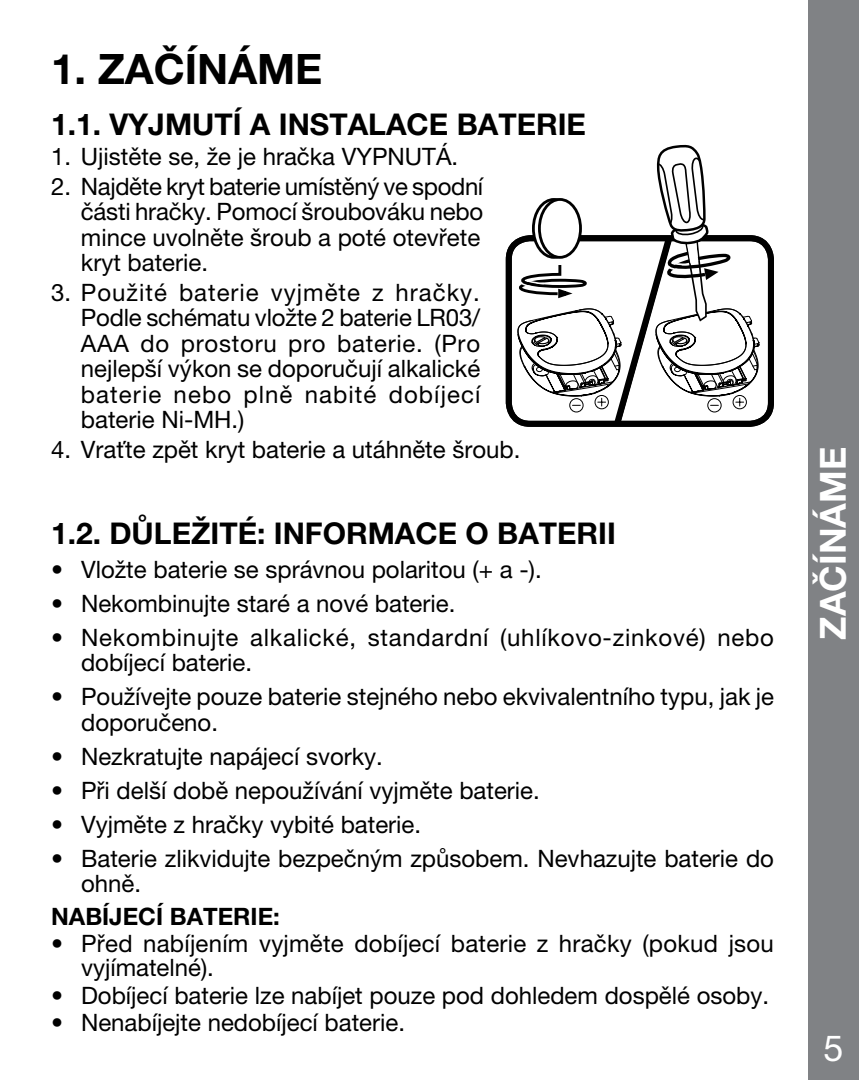
<style>
.page{position:relative;width:859px;height:1080px;background:#fff}
.page>*{position:absolute;margin:0;border:0;box-sizing:border-box;transform-origin:0 0}
.t1{font:700 42px "Helvetica Neue LT Pro";color:#000}
.t2{font:700 36px "Helvetica Neue LT Pro";color:#fff}
.t3{font:36px "Helvetica Neue LT Pro";color:#fff}
.t4{font:700 30px "Helvetica Neue LT Pro";color:#000}
.t5{font:24px/25.5px "Helvetica Neue LT Pro";color:#000}
.t6{font:24px/25.5px "Helvetica Neue LT Pro";letter-spacing:.03em;color:#000}
.t7{font:700 24px "Helvetica Neue LT Pro";color:#000}
</style>
<div class="page">
<div style="left:808px;top:0;width:51px;height:1080px;background:#808285"></div>
<svg style="left:760px;top:237px;width:12px;height:188px"></svg>
<svg style="left:507px;top:144px;width:253px;height:283px"></svg>
<h1 class="t1" style="left:51px;top:43px;width:273px">1. ZAČÍNÁME</h1>
<p class="t4" style="left:51px;top:106px;width:536px">1.1. VYJMUTÍ A INSTALACE BATERIE</p>
<p class="t5" style="left:51px;top:143px;width:409px">1. Ujistěte se, že je hračka VYPNUTÁ.</p>
<p class="t5" style="left:81px;top:173px;width:404px;text-indent:-30px">2. Najděte kryt baterie umístěný ve spodní části hračky. Pomocí šroubováku nebo mince uvolněte šroub a poté otevřete kryt baterie.</p>
<p class="t5" style="left:81px;top:279px;width:401px;text-align:justify;text-indent:-30px">3. Použité baterie vyjměte z hračky.<br>Podle schématu vložte 2 baterie LR03/ AAA do prostoru pro baterie. (Pro nejlepší výkon se doporučují alkalické baterie nebo plně nabité dobíjecí baterie Ni-MH.)</p>
<p class="t5" style="left:51px;top:437px;width:471px">4. Vraťte zpět kryt baterie a utáhněte šroub.</p>
<p class="t4" style="left:51px;top:515px;width:566px">1.2. DŮLEŽITÉ: INFORMACE O BATERII</p>
<p class="t5" style="left:51px;top:556px;width:492px">• Vložte baterie se správnou polaritou (+ a -).</p>
<p class="t5" style="left:51px;top:590px;width:406px">• Nekombinujte staré a nové baterie.</p>
<p class="t6" style="left:81px;top:624px;width:694px;text-indent:-30px">• Nekombinujte alkalické, standardní (uhlíkovo-zinkové) nebo dobíjecí baterie.</p>
<p class="t5" style="left:81px;top:684px;width:694px;text-indent:-30px">• Používejte pouze baterie stejného nebo ekvivalentního typu, jak je doporučeno.</p>
<p class="t5" style="left:51px;top:743px;width:333px">• Nezkratujte napájecí svorky.</p>
<p class="t5" style="left:51px;top:777px;width:490px">• Při delší době nepoužívání vyjměte baterie.</p>
<p class="t5" style="left:51px;top:811px;width:372px">• Vyjměte z hračky vybité baterie.</p>
<p class="t5" style="left:81px;top:845px;width:694px;text-indent:-30px">• Baterie zlikvidujte bezpečným způsobem. Nevhazujte baterie do ohně.</p>
<p class="t7" style="left:51px;top:901px;width:230px">NABÍJECÍ BATERIE:</p>
<p class="t5" style="left:81px;top:931px;width:694px;line-height:24px;text-indent:-30px">• Před nabíjením vyjměte dobíjecí baterie z hračky (pokud jsou vyjímatelné).</p>
<p class="t5" style="left:51px;top:982px;width:720px">• Dobíjecí baterie lze nabíjet pouze pod dohledem dospělé osoby.</p>
<p class="t5" style="left:51px;top:1009px;width:356px">• Nenabíjejte nedobíjecí baterie.</p>
<h2 class="t2" style="left:811px;top:640px;width:194px;rotate:-90deg">ZAČÍNÁME</h2>
<h2 class="t3" style="left:823px;top:1027px;width:22px">5</h2>
</div>
